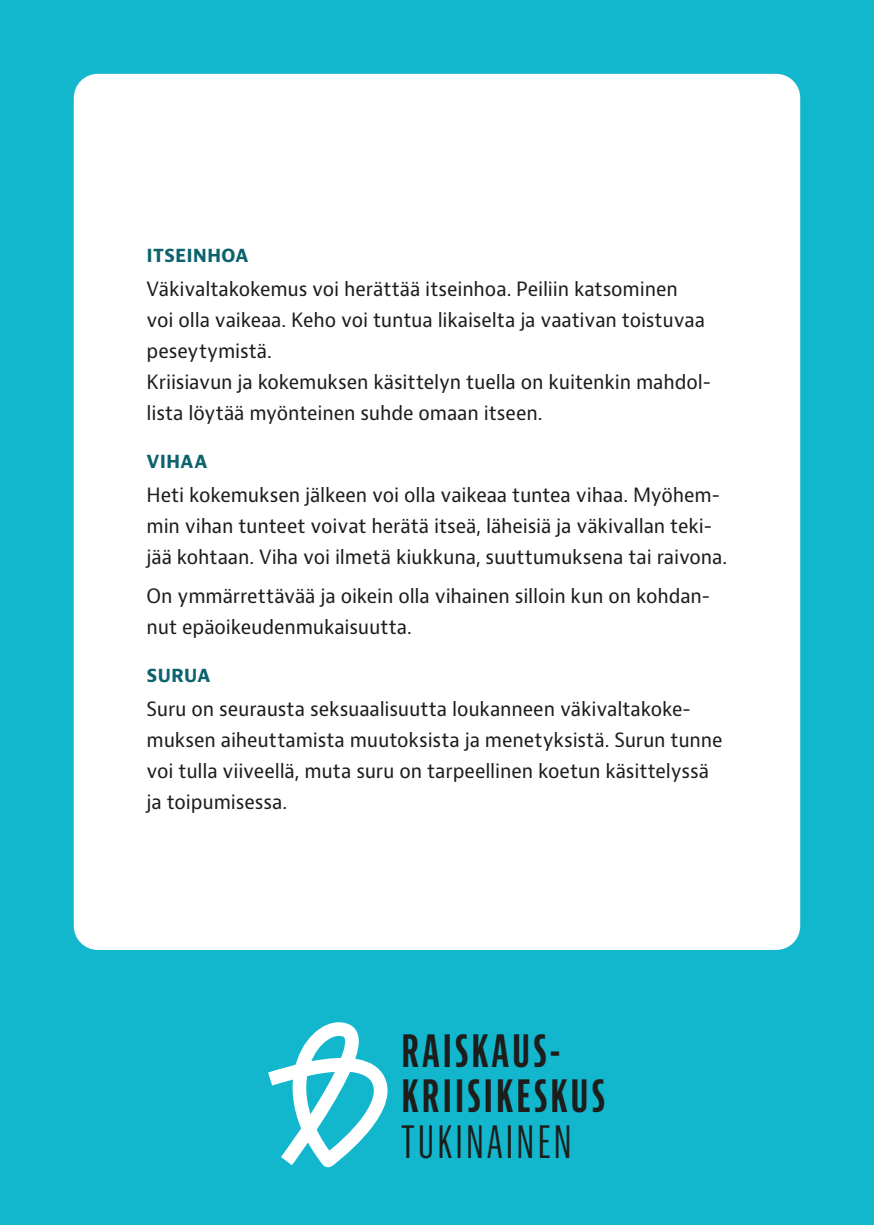
<style>
.page{position:relative;width:874px;height:1225px;background:#fff}
.page>*{position:absolute;margin:0;border:0;box-sizing:border-box;transform-origin:0 0}
.t1{font:700 extra-condensed 43.4px "Bernino Sans";letter-spacing:.075em;color:#1d1d1b}
.t2{font:extra-condensed 43.4px "Bernino Sans";letter-spacing:.075em;color:#1d1d1b}
.Leipäteksti{font:19.2px/31px "Bernino Sans";letter-spacing:-.01em;color:#1d1d1b}
.Alaotsikko{font:700 19.2px "Bernino Sans";color:#0c626d}
</style>
<div class="page">
<div style="left:0;top:0;width:873px;height:1225px;background:#12b7ce"></div>
<div style="left:74px;top:74px;width:725px;height:876px;background:#fff;border-radius:24px"></div>
<svg style="left:268px;top:1022px;width:120px;height:146px"></svg>
<p class="Alaotsikko" style="left:146px;top:242px;width:103px">ITSEINHOA</p>
<p class="Leipäteksti" style="left:146px;top:274px;width:565px">Väkivaltakokemus voi herättää itseinhoa. Peiliin katsominen<br>voi olla vaikeaa. Keho voi tuntua likaiselta ja vaativan toistuvaa peseytymistä.<br>Kriisiavun ja kokemuksen käsittelyn tuella on kuitenkin mahdol&shy;lista löytää myönteinen suhde omaan itseen.</p>
<p class="Alaotsikko" style="left:146px;top:448px;width:62px">VIHAA</p>
<p class="Leipäteksti" style="left:146px;top:479px;width:581px">Heti kokemuksen jälkeen voi olla vaikeaa tuntea vihaa. Myöhem&shy;min vihan tunteet voivat herätä itseä, läheisiä ja väkivallan teki&shy;jää kohtaan. Viha voi ilmetä kiukkuna, suuttumuksena tai raivona.</p>
<p class="Leipäteksti" style="left:146px;top:581px;width:564px">On ymmärrettävää ja oikein olla vihainen silloin kun on kohdan&shy;nut epäoikeudenmukaisuutta.</p>
<p class="Alaotsikko" style="left:146px;top:663px;width:65px">SURUA</p>
<p class="Leipäteksti" style="left:146px;top:694px;width:577px">Suru on seurausta seksuaalisuutta loukanneen väkivaltakoke&shy;muksen aiheuttamista muutoksista ja menetyksistä. Surun tunne voi tulla viiveellä, muta suru on tarpeellinen koetun käsittelyssä ja toipumisessa.</p>
<p class="t1" style="left:401px;top:1026px;width:160px">RAISKAUS-</p>
<p class="t1" style="left:401px;top:1071px;width:205px">KRIISIKESKUS</p>
<p class="t2" style="left:401px;top:1117px;width:172px">TUKINAINEN</p>
</div>
